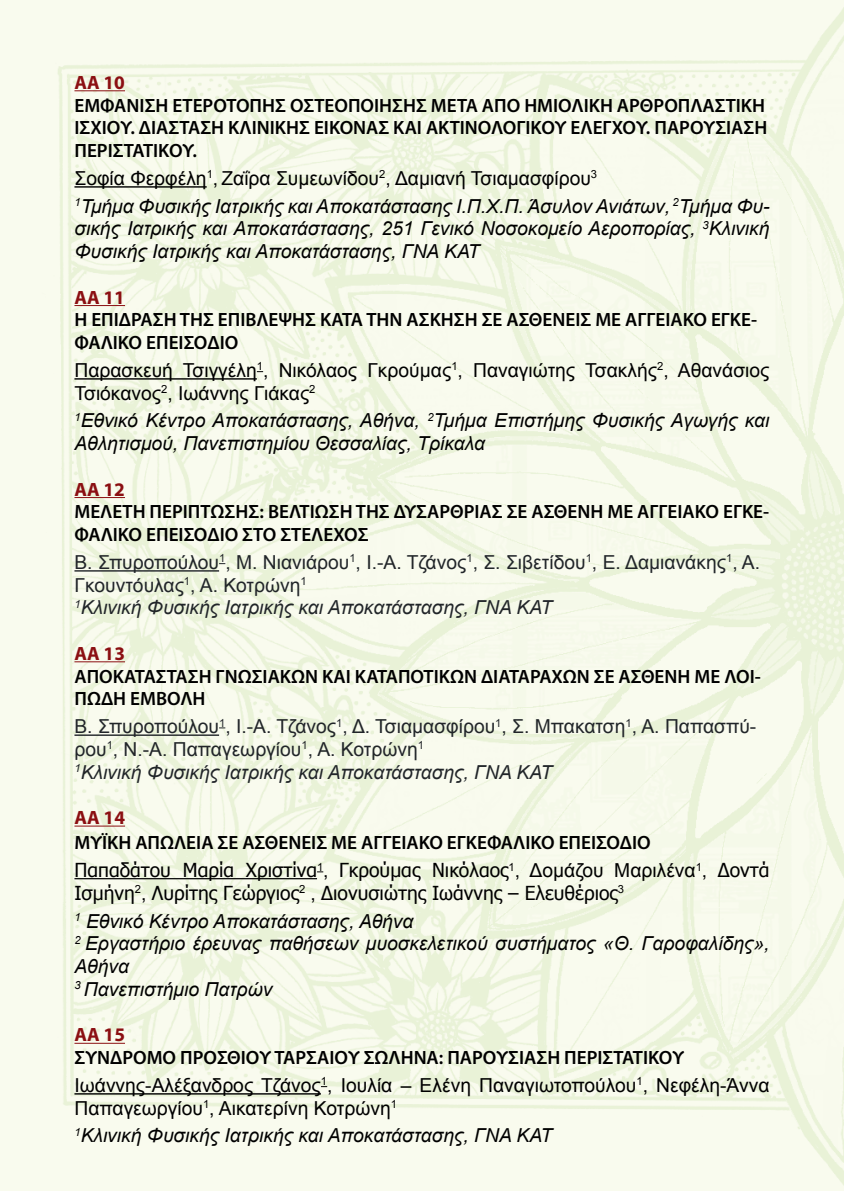
<style>
.page{position:relative;width:844px;height:1191px;background:#fff}
.page>*{position:absolute;margin:0;border:0;box-sizing:border-box;transform-origin:0 0}
.t1{font:italic 19.25px/22.8px "Arial";color:#000}
.t2{font:600 19.25px/22.8px "Myriad Pro";color:#000}
.t3{font:19.25px/22.8px "Arial";color:#212529}
.t4{font:19.25px/22.8px "Arial";color:#000}
.t5{font:19.25px/22.8px "Tahoma";color:#000}
.t6{font:700 19.25px "Myriad Pro";color:#8b0f12}
.s1{font-style:normal}
.s2{font-style:italic}
.s3{font-family:"Arial"}
</style>
<div class="page">
<img style="left:0;top:0;width:843px;height:1191px">
<hr style="left:74px;top:90px;width:51px;height:1px;background:#8b0f12">
<hr style="left:74px;top:186px;width:133px;height:2px;background:#000">
<hr style="left:74px;top:305px;width:51px;height:1px;background:#8b0f12">
<hr style="left:74px;top:378px;width:183px;height:1px;background:#000">
<hr style="left:74px;top:497px;width:51px;height:1px;background:#8b0f12">
<hr style="left:74px;top:570px;width:145px;height:1px;background:#212529">
<hr style="left:74px;top:661px;width:51px;height:1px;background:#8b0f12">
<hr style="left:74px;top:734px;width:145px;height:2px;background:#212529">
<hr style="left:74px;top:825px;width:51px;height:1px;background:#8b0f12">
<hr style="left:74px;top:878px;width:243px;height:1px;background:#000">
<hr style="left:74px;top:1042px;width:51px;height:1px;background:#8b0f12">
<hr style="left:74px;top:1093px;width:247px;height:1px;background:#000">
<p class="t6" style="left:74px;top:70px;width:52px">ΑΑ 10</p>
<p class="t2" style="left:74px;top:93px;width:694px;text-align:justify">ΕΜΦΑΝΙΣΗ ΕΤΕΡΟΤΟΠΗΣ ΟΣΤΕΟΠΟΙΗΣΗΣ ΜΕΤΑ ΑΠΟ ΗΜΙΟΛΙΚΗ ΑΡΘΡΟΠΛΑΣΤΙΚΗ ΙΣΧΙΟΥ. ΔΙΑΣΤΑΣΗ ΚΛΙΝΙΚΗΣ ΕΙΚΟΝΑΣ ΚΑΙ ΑΚΤΙΝΟΛΟΓΙΚΟΥ ΕΛΕΓΧΟΥ. ΠΑΡΟΥΣΙΑΣΗ ΠΕΡΙΣΤΑΤΙΚΟΥ.</p>
<p class="t1" style="left:74px;top:165px;width:696px;line-height:27.7px"><span class="s1">Σοφία Φερφέλη</span><sup>1</sup><span class="s1">, Ζαΐρα Συμεωνίδου</span><sup>2</sup><span class="s1">, Δαμιανή Τσιαμασφίρου</span><sup>3<br></sup><sup>1</sup>Τμήμα Φυσικής Ιατρικής και Αποκατάστασης Ι.Π.Χ.Π. Άσυλον Ανιάτων, <sup>2</sup>Τμήμα Φυ-</p>
<p class="t1" style="left:74px;top:217px;width:696px">σικής Ιατρικής και Αποκατάστασης, 251 Γενικό Νοσοκομείο Αεροπορίας, <sup>3</sup>Κλινική<br>Φυσικής Ιατρικής και Αποκατάστασης, ΓΝΑ ΚΑΤ</p>
<p class="t6" style="left:74px;top:284px;width:52px">ΑΑ 11</p>
<p class="t2" style="left:74px;top:308px;width:684px">Η ΕΠΙΔΡΑΣΗ ΤΗΣ ΕΠΙΒΛΕΨΗΣ ΚΑΤΑ ΤΗΝ ΑΣΚΗΣΗ ΣΕ ΑΣΘΕΝΕΙΣ ΜΕ ΑΓΓΕΙΑΚΟ ΕΓΚΕ-<br>ΦΑΛΙΚΟ ΕΠΕΙΣΟΔΙΟ</p>
<p class="t4" style="left:74px;top:359px;width:696px">Παρασκευή Τσιγγέλη<sup>1</sup>, Νικόλαος Γκρούμας<sup>1</sup>, Παναγιώτης Τσακλής<sup>2</sup>, Αθανάσιος<br>Τσιόκανος<sup>2</sup>, Ιωάννης Γιάκας<sup>2</sup></p>
<p class="t1" style="left:74px;top:409px;width:696px"><sup>1</sup>Εθνικό Κέντρο Αποκατάστασης, Αθήνα, <sup>2</sup>Τμήμα Επιστήμης Φυσικής Αγωγής και<br>Αθλητισμού, Πανεπιστημίου Θεσσαλίας, Τρίκαλα</p>
<p class="t6" style="left:74px;top:476px;width:52px">ΑΑ 12</p>
<p class="t2" style="left:74px;top:500px;width:696px">ΜΕΛΕΤΗ ΠΕΡΙΠΤΩΣΗΣ: ΒΕΛΤΙΩΣΗ ΤΗΣ ΔΥΣΑΡΘΡΙΑΣ ΣΕ ΑΣΘΕΝΗ ΜΕ ΑΓΓΕΙΑΚΟ ΕΓΚΕ-<br>ΦΑΛΙΚΟ ΕΠΕΙΣΟΔΙΟ ΣΤΟ ΣΤΕΛΕΧΟΣ</p>
<p class="t3" style="left:74px;top:551px;width:687px">Β. Σπυροπούλου<sup>1</sup>, Μ. Νιανιάρου<sup>1</sup>, Ι.-Α. Τζάνος<sup>1</sup>, Σ. Σιβετίδου<sup>1</sup>, Ε. Δαμιανάκης<sup>1</sup>, Α.<br>Γκουντόυλας<sup>1</sup>, Α. Κοτρώνη<sup>1<br></sup><sup>1</sup><span class="s2">Κλινική Φυσικής Ιατρικής και Αποκατάστασης, ΓΝΑ ΚΑΤ</span></p>
<p class="t6" style="left:74px;top:641px;width:52px">ΑΑ 13</p>
<p class="t2" style="left:74px;top:664px;width:687px">ΑΠΟΚΑΤΑΣΤΑΣΗ ΓΝΩΣΙΑΚΩΝ ΚΑΙ ΚΑΤΑΠΟΤΙΚΩΝ ΔΙΑΤΑΡΑΧΩΝ ΣΕ ΑΣΘΕΝΗ ΜΕ ΛΟΙ-<br>ΠΩΔΗ ΕΜΒΟΛΗ</p>
<p class="t3" style="left:74px;top:715px;width:683px">Β. Σπυροπούλου<sup>1</sup>, Ι.-Α. Τζάνος<sup>1</sup>, Δ. Τσιαμασφίρου<sup>1</sup>, Σ. Μπακατση<sup>1</sup>, Α. Παπασπύ&shy;ρου<sup>1</sup>, Ν.-Α. Παπαγεωργίου<sup>1</sup>, Α. Κοτρώνη<sup>1<br></sup><sup>1</sup><span class="s2">Κλινική Φυσικής Ιατρικής και Αποκατάστασης, ΓΝΑ ΚΑΤ</span></p>
<p class="t6" style="left:74px;top:805px;width:52px">ΑΑ 14</p>
<p class="t2" style="left:74px;top:831px;width:577px">ΜΥΪΚΗ ΑΠΩΛΕΙΑ ΣΕ ΑΣΘΕΝΕΙΣ ΜΕ ΑΓΓΕΙΑΚΟ ΕΓΚΕΦΑΛΙΚΟ ΕΠΕΙΣΟΔΙΟ</p>
<p class="t5" style="left:74px;top:858px;width:696px">Παπαδάτου Μαρία Χριστίνα<sup>1</sup><span class="s3">,</span> Γκρούμας Νικόλαος<sup>1</sup><span class="s3">, Δομάζου Μαριλένα</span><sup>1</sup><span class="s3">,</span> Δοντά<br>Ισμήνη<sup>2</sup><span class="s3">,</span> Λυρίτης Γεώργιος<sup>2</sup> <span class="s3">,</span> Διονυσιώτης Ιωάννης – Ελευθέριος<sup>3</sup></p>
<p class="t1" style="left:74px;top:909px;width:696px"><sup>1</sup> Εθνικό Κέντρο Αποκατάστασης, Αθήνα<br><sup>2</sup> Εργαστήριο έρευνας παθήσεων μυοσκελετικού συστήματος «Θ. Γαροφαλίδης», Αθήνα<br><sup>3</sup> Πανεπιστήμιο Πατρών</p>
<p class="t6" style="left:74px;top:1022px;width:52px">ΑΑ 15</p>
<p class="t2" style="left:74px;top:1045px;width:611px">ΣΥΝΔΡΟΜΟ ΠΡΟΣΘΙΟΥ ΤΑΡΣΑΙΟΥ ΣΩΛΗΝΑ: ΠΑΡΟΥΣΙΑΣΗ ΠΕΡΙΣΤΑΤΙΚΟΥ</p>
<p class="t4" style="left:74px;top:1074px;width:696px">Ιωάννης-Αλέξανδρος Τζάνος<sup>1</sup>, Ιουλία – Ελένη Παναγιωτοπούλου<sup>1</sup>, Νεφέλη-Άννα<br>Παπαγεωργίου<sup>1</sup>, Αικατερίνη Κοτρώνη<sup>1</sup></p>
<p class="t1" style="left:74px;top:1124px;width:479px"><sup>1</sup>Κλινική Φυσικής Ιατρικής και Αποκατάστασης, ΓΝΑ ΚΑΤ</p>
</div>
